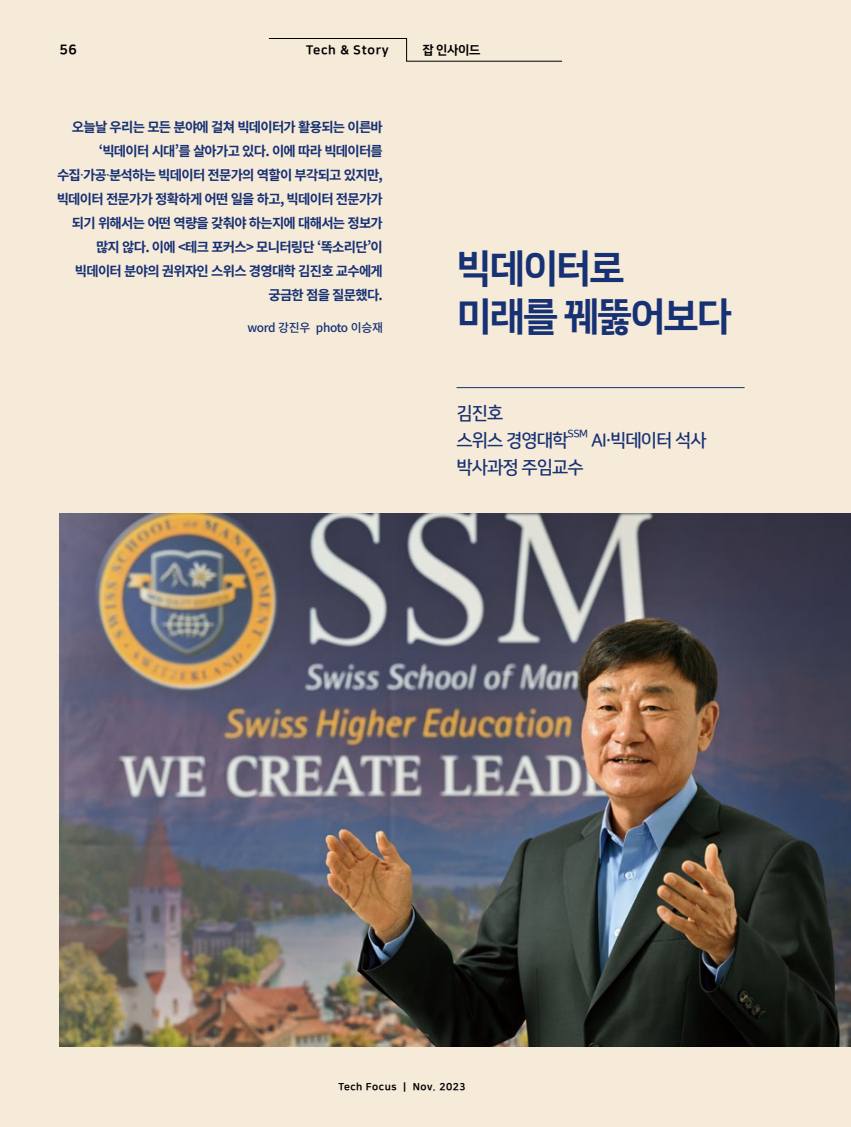
<style>
.page{position:relative;width:851px;height:1127px;background:#fff}
.page>*{position:absolute;margin:0;border:0;box-sizing:border-box;transform-origin:0 0}
.t1{font:39px/48px "Nanum Square EB";letter-spacing:-.05em;color:#163274}
.t2{font:18px/27px "Nanum Square B";letter-spacing:-.05em;color:#163174}
.t3{font:700 13.5px/24px "Noto Sans CJ Kkr";letter-spacing:-.055em;color:#163174;text-align:right}
.t4{font:13.5px "Nanum Square EB";color:#000}
.t5{font:12.45px "Nanum Square EB";letter-spacing:.05em;color:#000}
.t6{font:500 12px "Noto Sans CJ Kkr";letter-spacing:-.03em;color:#163174}
.t7{font:10.5px "Nanum Square B";color:#163174}
.t8{font:10.05px "Nanum Square EB";letter-spacing:.05em;color:#000}
.s1{font-weight:600}
.s2{color:#163174}
.s3{font-family:"Noto Sans CJ Kkr"}
</style>
<div class="page">
<div style="left:0;top:0;width:850px;height:1127px;background:#f6ead9"></div>
<svg style="left:268px;top:38px;width:294px;height:24px"></svg>
<hr style="left:456px;top:387px;width:288px;height:1px;background:#163174">
<img style="left:60px;top:514px;width:790px;height:532px">
<p class="t4" style="left:60px;top:43px;width:19px">56</p>
<p class="t5" style="left:306px;top:43px;width:84px">Tech &amp; Story</p>
<p class="t5" style="left:422px;top:43px;width:60px">잡 인사이드</p>
<p class="t3" style="left:57px;top:115px;width:327px">오늘날 우리는 모든 분야에 걸쳐 빅데이터가 활용되는 이른바 ‘빅데이터 시대’를 살아가고 있다. 이에 따라 빅데이터를 수집<span class="s1">·</span>가공<span class="s1">·</span>분석하는 빅데이터 전문가의 역할이 부각되고 있지만, 빅데이터 전문가가 정확하게 어떤 일을 하고, 빅데이터 전문가가 되기 위해서는 어떤 역량을 갖춰야 하는지에 대해서는 정보가 많지 않다. 이에 &lt;테크 포커스&gt; 모니터링단 ‘똑소리단’이 빅데이터 분야의 권위자인 스위스 경영대학 김진호 교수에게 궁금한 점을 질문했다.</p>
<p class="t6" style="left:247px;top:320px;width:137px">word 강진우 photo 이승재</p>
<h1 class="t1" style="left:456px;top:245px;width:277px">빅데이터로 미래를 <span class="s2">꿰뚫</span>어보다</h1>
<h2 class="t2" style="left:456px;top:400px;width:113px">김진호<br>스위스 경영대학</h2>
<p class="t7" style="left:567px;top:428px;width:22px">SSM</p>
<h2 class="t2" style="left:591px;top:427px;width:117px">AI<span class="s3">·</span>빅데이터 석사</h2>
<h2 class="t2" style="left:456px;top:454px;width:129px">박사과정 주임교수</h2>
<p class="t8" style="left:338px;top:1081px;width:129px">Tech Focus | Nov. 2023</p>
</div>
